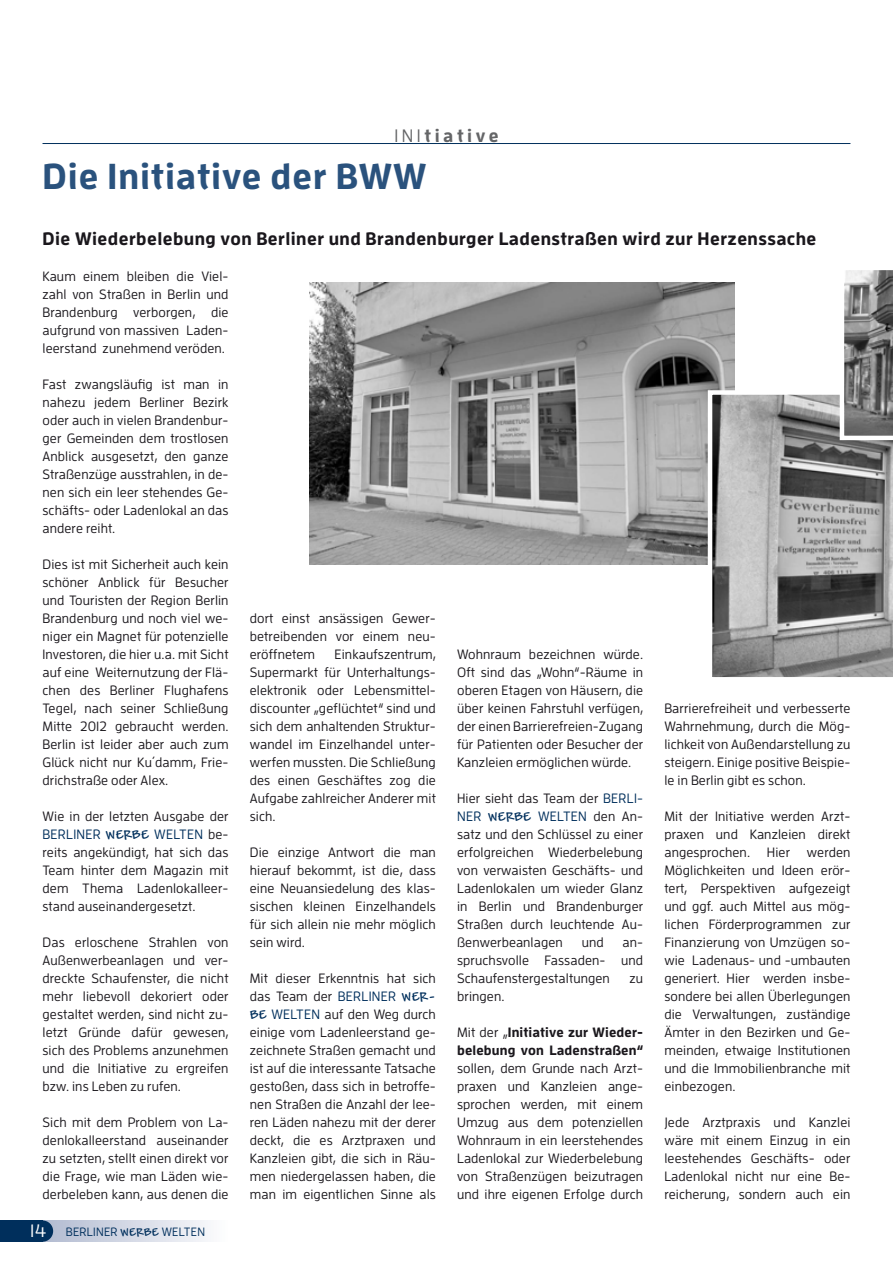
<style>
.page{position:relative;width:893px;height:1263px;background:#fff}
.page>*{position:absolute;margin:0;border:0;box-sizing:border-box;transform-origin:0 0}
.t1{font:700 36px "Enzo OT";letter-spacing:.025em;color:#2a527d}
.t2{font:700 18px "Enzo OT";letter-spacing:.025em;color:#1a171c}
.t3{font:700 18px "Enzo OT";letter-spacing:.2em;color:#646567}
.t4{font:500 13.5px/18px "Enzo OT";letter-spacing:.01em;color:#1a171c;text-align:justify}
.t5{font:700 13.5px/18px "Enzo OT";letter-spacing:.01em;color:#1a171c}
.t6{font:500 12px "Enzo OT";letter-spacing:.02em;color:#002f5c}
.s1{font-weight:500}
.s2{color:#002f5c}
.s3{font-family:"Andy";font-weight:700;color:#002f5c}
.s4{font-size:18px;color:#fff}
.s5{font-family:"Andy";font-weight:700}
</style>
<div class="page">
<div style="left:43px;top:1220px;width:186px;height:22px;background:linear-gradient(to right,#b1bad0,#fdfdfe)"></div>
<div style="left:32px;top:1220px;width:21px;height:22px;background:#002f5c;border-radius:50%"></div>
<div style="left:0;top:1220px;width:43px;height:22px;background:#002f5c"></div>
<hr style="left:43px;top:143px;width:807px;height:1px;background:#002f5c">
<img style="left:309px;top:282px;width:425px;height:282px">
<svg style="left:705px;top:388px;width:188px;height:289px;background:#959595"></svg>
<svg style="left:837px;top:270px;width:56px;height:172px"></svg>
<h2 class="t3" style="left:394px;top:126px;width:106px"><span class="s1">INI</span>tiative</h2>
<h1 class="t1" style="left:43px;top:155px;width:385px">Die Initiative der BWW</h1>
<h2 class="t2" style="left:43px;top:228px;width:775px">Die Wiederbelebung von Berliner und Brandenburger Ladenstraßen wird zur Herzenssache</h2>
<p class="t4" style="left:43px;top:267px;width:188px">Kaum einem bleiben die Viel&shy;zahl von Straßen in Berlin und Brandenburg verborgen, die aufgrund von massiven Laden&shy;leerstand zunehmend veröden.</p>
<p class="t4" style="left:43px;top:375px;width:188px">Fast zwangsläufig ist man in nahezu jedem Berliner Bezirk oder auch in vielen Brandenbur&shy;ger Gemeinden dem trostlosen Anblick ausgesetzt, den ganze Straßenzüge ausstrahlen, in de&shy;nen sich ein leer stehendes Ge&shy;schäfts- oder Ladenlokal an das andere reiht.</p>
<p class="t4" style="left:43px;top:555px;width:188px">Dies ist mit Sicherheit auch kein schöner Anblick für Besucher und Touristen der Region Berlin Brandenburg und noch viel we&shy;niger ein Magnet für potenzielle Investoren, die hier u.a. mit Sicht auf eine Weiternutzung der Flä&shy;chen des Berliner Flughafens Tegel, nach seiner Schließung Mitte 2012 gebraucht werden.<br>Berlin ist leider aber auch zum Glück nicht nur Ku´damm, Frie&shy;drichstraße oder Alex.</p>
<p class="t4" style="left:43px;top:807px;width:188px">Wie in der letzten Ausgabe der <span class="s2">BERLINER</span> <span class="s3">WERBE</span> <span class="s2">WELTEN</span> be&shy;reits angekündigt, hat sich das Team hinter dem Magazin mit dem Thema Ladenlokalleer&shy;stand auseinandergesetzt.</p>
<p class="t4" style="left:43px;top:933px;width:188px">Das erloschene Strahlen von Außenwerbeanlagen und ver&shy;dreckte Schaufenster, die nicht mehr liebevoll dekoriert oder gestaltet werden, sind nicht zu&shy;letzt Gründe dafür gewesen, sich des Problems anzunehmen und die Initiative zu ergreifen bzw. ins Leben zu rufen.</p>
<p class="t4" style="left:43px;top:1113px;width:188px">Sich mit dem Problem von La&shy;denlokalleerstand auseinander zu setzten, stellt einen direkt vor die Frage, wie man Läden wie&shy;derbeleben kann, aus denen die</p>
<p class="t6" style="left:30px;top:1225px;width:176px"><span class="s4">14</span> BERLINER <span class="s5">WERBE</span> WELTEN</p>
<p class="t4" style="left:250px;top:609px;width:188px">dort einst ansässigen Gewer&shy;betreibenden vor einem neu&shy;eröffnetem</p>
<p class="t4" style="left:250px;top:645px;width:188px;text-indent:85px">Einkaufszentrum, Supermarkt für Unterhaltungs&shy;elektronik oder Lebensmittel&shy;discounter „geflüchtet“ sind und sich dem anhaltenden Struktur&shy;wandel im Einzelhandel unter&shy;werfen mussten. Die Schließung des einen Geschäftes zog die Aufgabe zahlreicher Anderer mit sich.</p>
<p class="t4" style="left:250px;top:843px;width:188px">Die einzige Antwort die man hierauf bekommt, ist die, dass eine Neuansiedelung des klas&shy;sischen kleinen Einzelhandels für sich allein nie mehr möglich sein wird.</p>
<p class="t4" style="left:250px;top:969px;width:188px">Mit dieser Erkenntnis hat sich das Team der <span class="s2">BERLINER</span> <span class="s3">WER-BE</span> <span class="s2">WELTEN</span> auf den Weg durch einige vom Ladenleerstand ge&shy;zeichnete Straßen gemacht und ist auf die interessante Tatsache gestoßen, dass sich in betroffe&shy;nen Straßen die Anzahl der lee&shy;ren Läden nahezu mit der derer deckt, die es Arztpraxen und Kanzleien gibt, die sich in Räu&shy;men niedergelassen haben, die man im eigentlichen Sinne als</p>
<p class="t4" style="left:457px;top:645px;width:188px">Wohnraum bezeichnen würde.<br>Oft sind das „Wohn“-Räume in oberen Etagen von Häusern, die über keinen Fahrstuhl verfügen, der einen Barrierefreien-Zugang für Patienten oder Besucher der Kanzleien ermöglichen würde.</p>
<p class="t4" style="left:457px;top:789px;width:188px">Hier sieht das Team der <span class="s2">BERLI-NER</span> <span class="s3">WERBE</span> <span class="s2">WELTEN</span> den An&shy;satz und den Schlüssel zu einer erfolgreichen Wiederbelebung von verwaisten Geschäfts- und Ladenlokalen um wieder Glanz in Berlin und Brandenburger Straßen durch leuchtende Au&shy;ßenwerbeanlagen</p>
<p class="t4" style="left:582px;top:933px;width:24px">und</p>
<p class="t4" style="left:457px;top:933px;width:188px;text-indent:165px">an&shy;spruchsvolle Fassaden- und Schaufenstergestaltungen</p>
<p class="t4" style="left:629px;top:969px;width:15px">zu</p>
<p class="t4" style="left:457px;top:987px;width:49px">bringen.</p>
<p class="t5" style="left:457px;top:1023px;width:188px"><span class="s1">Mit der „</span>Initiative zur Wieder&shy;belebung von Ladenstraßen“</p>
<p class="t4" style="left:457px;top:1059px;width:188px">sollen, dem Grunde nach Arzt&shy;praxen und Kanzleien ange&shy;sprochen werden, mit einem Umzug aus dem potenziellen Wohnraum in ein leerstehendes Ladenlokal zur Wiederbelebung von Straßenzügen beizutragen und ihre eigenen Erfolge durch</p>
<p class="t4" style="left:664px;top:699px;width:188px">Barrierefreiheit und verbesserte Wahrnehmung, durch die Mög&shy;lichkeit von Außendarstellung zu steigern. Einige positive Beispie&shy;le in Berlin gibt es schon.</p>
<p class="t4" style="left:664px;top:807px;width:188px">Mit der Initiative werden Arzt&shy;praxen und Kanzleien direkt angesprochen. Hier werden Möglichkeiten und Ideen erör&shy;tert, Perspektiven aufgezeigt und ggf. auch Mittel aus mög&shy;lichen Förderprogrammen zur Finanzierung von Umzügen so&shy;wie Ladenaus- und -umbauten generiert. Hier werden insbe&shy;sondere bei allen Überlegungen die Verwaltungen, zuständige Ämter in den Bezirken und Ge&shy;meinden, etwaige Institutionen und die Immobilienbranche mit einbezogen.</p>
<p class="t4" style="left:664px;top:1113px;width:188px">Jede Arztpraxis und Kanzlei wäre mit einem Einzug in ein leestehendes Geschäfts- oder Ladenlokal nicht nur eine Be&shy;reicherung, sondern auch ein</p>
</div>
